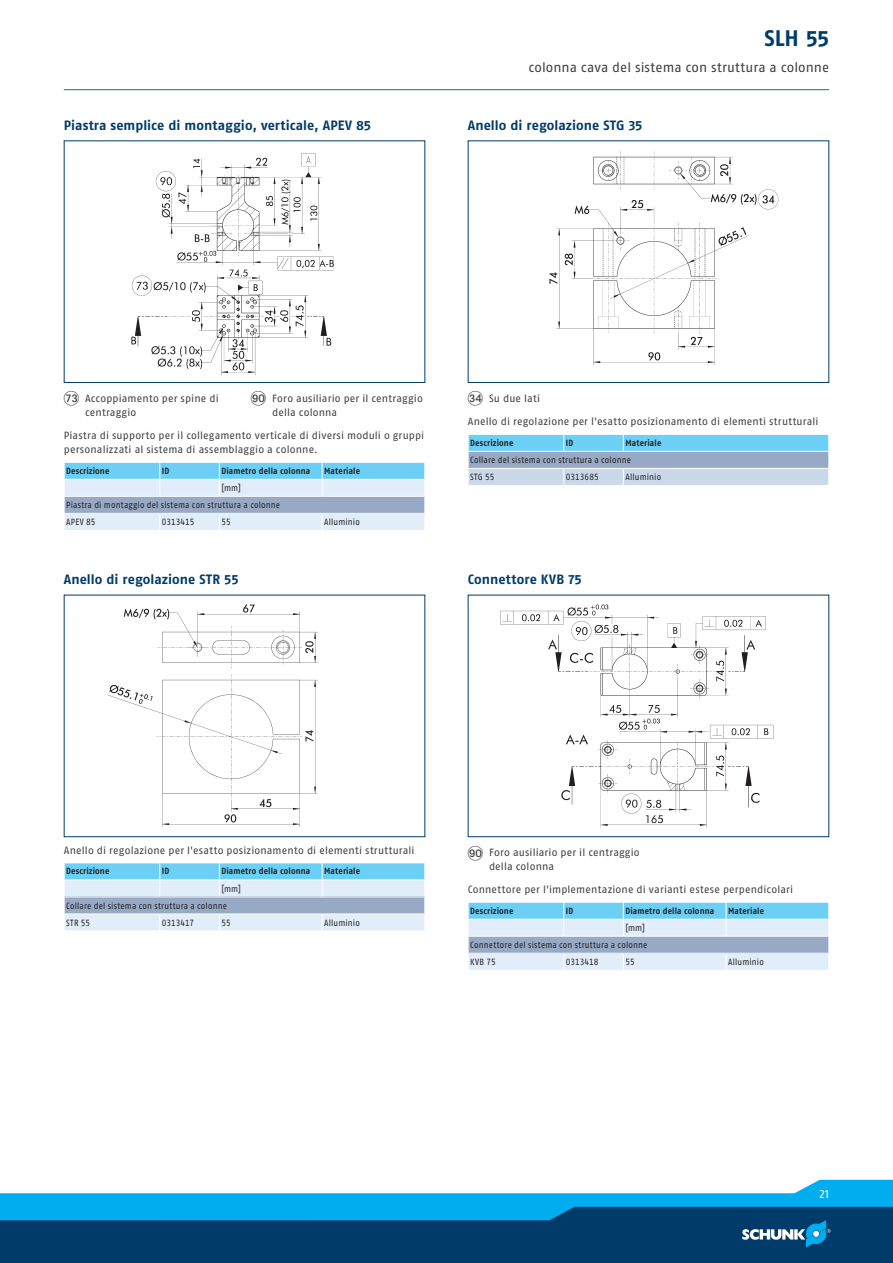
<style>
.page{position:relative;width:893px;height:1263px;background:#fff}
.page>*{position:absolute;margin:0;border:0;box-sizing:border-box;transform-origin:0 0}
.t1{font:700 22.5px "SCHUNK Fago Pro";color:#003b69}
.t2{font:700 13.5px "SCHUNK Fago Pro";letter-spacing:.005em;color:#003b69}
.t3{font:13.5px "SCHUNK Fago Pro";letter-spacing:.005em;color:#3e3e3f}
.t4{font:12px "SCHUNK Fago Pro";color:#fff}
.t5{font:10.5px/14.2px "SCHUNK Fago Pro";letter-spacing:.015em;color:#3e3e3f}
.t6{font:9px/17px "SCHUNK Fago Pro";letter-spacing:.015em;color:#231f20;scale:.9 1}
.t7{font:700 9px "SCHUNK Fago Pro";letter-spacing:.015em;color:#231f20;scale:.9 1}
.t8{font:9px "SCHUNK Fago Pro";letter-spacing:-.01em;color:#231f20;scale:.9 1}
.t9{font:9px "SCHUNK Fago Pro";letter-spacing:-.005em;color:#231f20;scale:.9 1}
.s1{font-family:"Deco Numbers LH Circle";font-size:15px}
</style>
<div class="page">
<div style="left:0;top:1202px;width:893px;height:61px;background:#003b69"></div>
<svg style="left:0;top:1180px;width:893px;height:67px"></svg>
<hr style="left:64px;top:89px;width:765px;height:1px;background:#35628d">
<div style="left:64px;top:140px;width:361px;height:243px;border:1px solid #003b69"></div>
<img style="left:131px;top:153px;width:203px;height:221px">
<svg style="left:64px;top:462px;width:361px;height:68px;background:#b5d6eb"></svg>
<hr style="left:64px;top:513px;width:96px;height:1px;background:#fff">
<hr style="left:160px;top:513px;width:59px;height:1px;background:#fff">
<hr style="left:219px;top:513px;width:103px;height:1px;background:#fff">
<hr style="left:322px;top:513px;width:103px;height:1px;background:#fff">
<div style="left:468px;top:140px;width:361px;height:243px;border:1px solid #003b69"></div>
<img style="left:549px;top:151px;width:230px;height:214px">
<svg style="left:468px;top:434px;width:361px;height:51px;background:#9ec8e3"></svg>
<hr style="left:468px;top:468px;width:96px;height:1px;background:#fff">
<hr style="left:564px;top:468px;width:59px;height:1px;background:#fff">
<hr style="left:623px;top:468px;width:206px;height:1px;background:#fff">
<div style="left:64px;top:595px;width:361px;height:242px;border:1px solid #003b69"></div>
<img style="left:107px;top:604px;width:211px;height:223px">
<svg style="left:64px;top:863px;width:361px;height:68px;background:#b5d6eb"></svg>
<hr style="left:64px;top:913px;width:96px;height:1px;background:#fff">
<hr style="left:160px;top:913px;width:59px;height:1px;background:#fff">
<hr style="left:219px;top:913px;width:103px;height:1px;background:#fff">
<hr style="left:322px;top:913px;width:103px;height:1px;background:#fff">
<div style="left:468px;top:595px;width:361px;height:242px;border:1px solid #003b69"></div>
<img style="left:500px;top:604px;width:274px;height:224px">
<svg style="left:468px;top:902px;width:361px;height:68px;background:#b5d6eb"></svg>
<hr style="left:468px;top:953px;width:96px;height:1px;background:#fff">
<hr style="left:564px;top:953px;width:59px;height:1px;background:#fff">
<hr style="left:623px;top:953px;width:103px;height:1px;background:#fff">
<hr style="left:726px;top:953px;width:103px;height:1px;background:#fff">
<p class="t2" style="left:64px;top:117px;width:309px">Piastra semplice di montaggio, verticale, APEV 85</p>
<h1 class="t1" style="left:765px;top:24px;width:66px">SLH 55</h1>
<p class="t3" style="left:528px;top:60px;width:302px">colonna cava del sistema con struttura a colonne</p>
<p class="t2" style="left:468px;top:117px;width:176px">Anello di regolazione STG 35</p>
<p class="t5" style="left:85px;top:391px;width:135px;text-indent:-21px"><span class="s1">GM</span> Accoppiamento per spine di centraggio</p>
<p class="t5" style="left:272px;top:391px;width:152px;text-indent:-21px"><span class="s1">IT</span> Foro ausiliario per il centraggio della colonna</p>
<p class="t5" style="left:64px;top:428px;width:362px">Piastra di supporto per il collegamento verticale di diversi moduli o gruppi personalizzati al sistema di assemblaggio a colonne.</p>
<p class="t7" style="left:66px;top:465px;width:49px">Descrizione</p>
<p class="t7" style="left:162px;top:465px;width:10px">ID</p>
<p class="t7" style="left:221px;top:465px;width:100px">Diametro della colonna</p>
<p class="t7" style="left:324px;top:465px;width:41px">Materiale</p>
<p class="t6" style="left:66px;top:480px;width:239px;text-indent:155px">[mm]<br>Piastra di montaggio del sistema con struttura a colonne<br>APEV 85</p>
<p class="t8" style="left:162px;top:517px;width:38px">0313415</p>
<p class="t6" style="left:221px;top:514px;width:12px">55</p>
<p class="t6" style="left:324px;top:514px;width:41px">Alluminio</p>
<p class="t2" style="left:64px;top:571px;width:176px">Anello di regolazione STR 55</p>
<p class="t5" style="left:468px;top:391px;width:74px"><span class="s1">CN</span> Su due lati</p>
<p class="t5" style="left:468px;top:415px;width:352px">Anello di regolazione per l'esatto posizionamento di elementi strutturali</p>
<p class="t7" style="left:470px;top:437px;width:49px">Descrizione</p>
<p class="t7" style="left:566px;top:437px;width:10px">ID</p>
<p class="t7" style="left:625px;top:437px;width:41px">Materiale</p>
<p class="t6" style="left:470px;top:452px;width:180px">Collare del sistema con struttura a colonne<br>STG 55</p>
<p class="t9" style="left:566px;top:472px;width:38px">0313685</p>
<p class="t6" style="left:625px;top:469px;width:41px">Alluminio</p>
<p class="t2" style="left:468px;top:571px;width:116px">Connettore KVB 75</p>
<p class="t5" style="left:64px;top:843px;width:352px">Anello di regolazione per l'esatto posizionamento di elementi strutturali</p>
<p class="t7" style="left:66px;top:866px;width:49px">Descrizione</p>
<p class="t7" style="left:162px;top:866px;width:10px">ID</p>
<p class="t7" style="left:221px;top:866px;width:100px">Diametro della colonna</p>
<p class="t7" style="left:324px;top:866px;width:41px">Materiale</p>
<p class="t6" style="left:66px;top:880px;width:196px;text-indent:155px">[mm]<br>Collare del sistema con struttura a colonne<br>STR 55</p>
<p class="t8" style="left:162px;top:917px;width:37px">0313417</p>
<p class="t6" style="left:221px;top:914px;width:12px">55</p>
<p class="t6" style="left:324px;top:914px;width:41px">Alluminio</p>
<p class="t5" style="left:489px;top:845px;width:152px;text-indent:-21px"><span class="s1">IT</span> Foro ausiliario per il centraggio della colonna</p>
<p class="t5" style="left:468px;top:882px;width:327px">Connettore per l'implementazione di varianti estese perpendicolari</p>
<p class="t7" style="left:470px;top:905px;width:49px">Descrizione</p>
<p class="t7" style="left:566px;top:905px;width:10px">ID</p>
<p class="t7" style="left:625px;top:905px;width:100px">Diametro della colonna</p>
<p class="t7" style="left:728px;top:905px;width:41px">Materiale</p>
<p class="t6" style="left:470px;top:920px;width:198px;text-indent:155px">[mm]<br>Connettore del sistema con struttura a colonne<br>KVB 75</p>
<p class="t9" style="left:566px;top:957px;width:38px">0313418</p>
<p class="t6" style="left:625px;top:954px;width:12px">55</p>
<p class="t6" style="left:728px;top:954px;width:41px">Alluminio</p>
<p class="t4" style="left:819px;top:1186px;width:11px">21</p>
</div>
